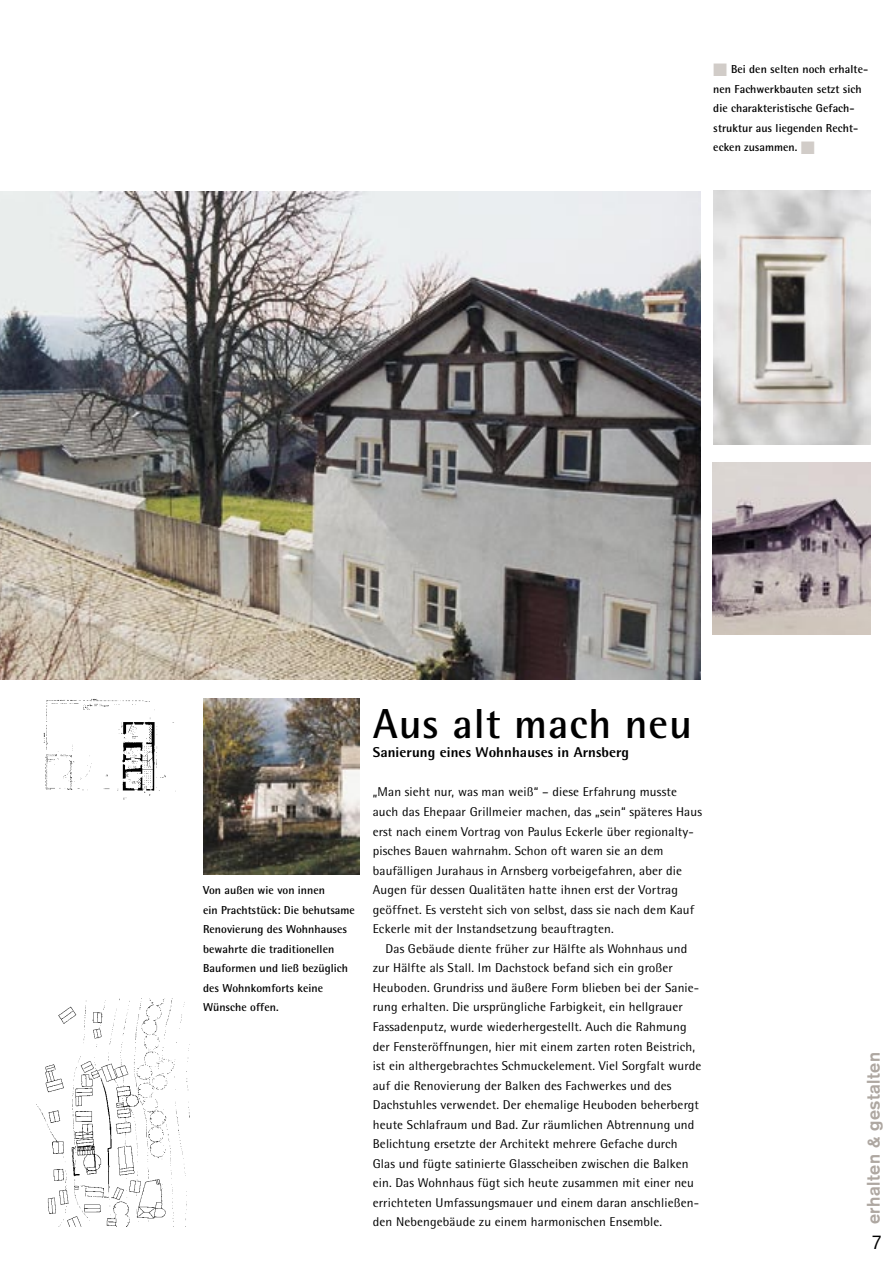
<style>
.page{position:relative;width:893px;height:1263px;background:#fff}
.page>*{position:absolute;margin:0;border:0;box-sizing:border-box;transform-origin:0 0}
.t1{font:700 42px "Rotis Semi Sans";letter-spacing:.02em;color:#000}
.t2{font:700 18px "Akzidenz Grotesk";letter-spacing:.025em;color:#aea7a1}
.t3{font:18px "Neuzeit S";color:#000}
.t4{font:800 14.25px "Rotis Semi Sans";letter-spacing:.005em;color:#000}
.t5{font:12.75px "Rotis Semi Sans";letter-spacing:.01em;color:#000}
.t6{font:700 11.55px/19.5px "Rotis Semi Sans";letter-spacing:.005em;color:#000}
</style>
<div class="page">
<img style="left:37px;top:998px;width:153px;height:228px">
<img style="left:203px;top:699px;width:156px;height:176px">
<img style="left:0;top:191px;width:700px;height:488px">
<img style="left:713px;top:191px;width:157px;height:254px">
<img style="left:43px;top:699px;width:133px;height:101px">
<img style="left:713px;top:463px;width:157px;height:171px">
<p class="t6" style="left:713px;top:59px;width:157px;text-indent:18px">Bei den selten noch erhalte&shy;nen Fachwerkbauten setzt sich die charakteristische Gefach&shy;struktur aus liegenden Recht&shy;ecken zusammen.</p>
<p class="t6" style="left:203px;top:880px;width:153px">Von außen wie von innen<br>ein Prachtstück: Die behutsame<br>Renovierung des Wohnhauses bewahrte die traditionellen<br>Bauformen und ließ bezüglich des Wohnkomforts keine<br>Wünsche offen.</p>
<p class="t1" style="left:373px;top:698px;width:321px">Aus alt mach neu</p>
<p class="t4" style="left:373px;top:743px;width:258px">Sanierung eines Wohnhauses in Arnsberg</p>
<p class="t5" style="left:373px;top:785px;width:306px">„Man sieht nur, was man weiß“ – diese Erfahrung musste</p>
<p class="t5" style="left:373px;top:804px;width:331px">auch das Ehepaar Grillmeier machen, das „sein“ späteres Haus</p>
<p class="t5" style="left:373px;top:824px;width:323px">erst nach einem Vortrag von Paulus Eckerle über regionalty-</p>
<p class="t5" style="left:373px;top:843px;width:292px">pisches Bauen wahrnahm. Schon oft waren sie an dem</p>
<p class="t5" style="left:373px;top:863px;width:311px">baufälligen Jurahaus in Arnsberg vorbeigefahren, aber die</p>
<p class="t5" style="left:373px;top:882px;width:307px">Augen für dessen Qualitäten hatte ihnen erst der Vortrag</p>
<p class="t5" style="left:373px;top:902px;width:323px">geöffnet. Es versteht sich von selbst, dass sie nach dem Kauf</p>
<p class="t5" style="left:373px;top:921px;width:242px">Eckerle mit der Instandsetzung beauftragten.</p>
<p class="t5" style="left:386px;top:941px;width:303px">Das Gebäude diente früher zur Hälfte als Wohnhaus und</p>
<p class="t5" style="left:373px;top:960px;width:301px">zur Hälfte als Stall. Im Dachstock befand sich ein großer</p>
<p class="t5" style="left:373px;top:980px;width:328px">Heuboden. Grundriss und äußere Form blieben bei der Sanie-</p>
<p class="t5" style="left:373px;top:1000px;width:312px">rung erhalten. Die ursprüngliche Farbigkeit, ein hellgrauer</p>
<p class="t5" style="left:373px;top:1019px;width:315px">Fassadenputz, wurde wiederhergestellt. Auch die Rahmung</p>
<p class="t5" style="left:373px;top:1039px;width:324px">der Fensteröffnungen, hier mit einem zarten roten Beistrich,</p>
<p class="t5" style="left:373px;top:1058px;width:330px">ist ein althergebrachtes Schmuckelement. Viel Sorgfalt wurde</p>
<p class="t5" style="left:373px;top:1078px;width:300px">auf die Renovierung der Balken des Fachwerkes und des</p>
<p class="t5" style="left:373px;top:1097px;width:328px">Dachstuhles verwendet. Der ehemalige Heuboden beherbergt</p>
<p class="t5" style="left:373px;top:1117px;width:323px">heute Schlafraum und Bad. Zur räumlichen Abtrennung und</p>
<p class="t5" style="left:373px;top:1136px;width:306px">Belichtung ersetzte der Architekt mehrere Gefache durch</p>
<p class="t5" style="left:373px;top:1156px;width:317px">Glas und fügte satinierte Glasscheiben zwischen die Balken</p>
<p class="t5" style="left:373px;top:1175px;width:323px">ein. Das Wohnhaus fügt sich heute zusammen mit einer neu</p>
<p class="t5" style="left:373px;top:1195px;width:328px">errichteten Umfassungsmauer und einem daran anschließen-</p>
<p class="t5" style="left:373px;top:1214px;width:291px">den Nebengebäude zu einem harmonischen Ensemble.</p>
<p class="t2" style="left:863px;top:1224px;width:173px;rotate:-90deg">erhalten &amp; gestalten</p>
<p class="t3" style="left:872px;top:1231px;width:12px">7</p>
</div>
